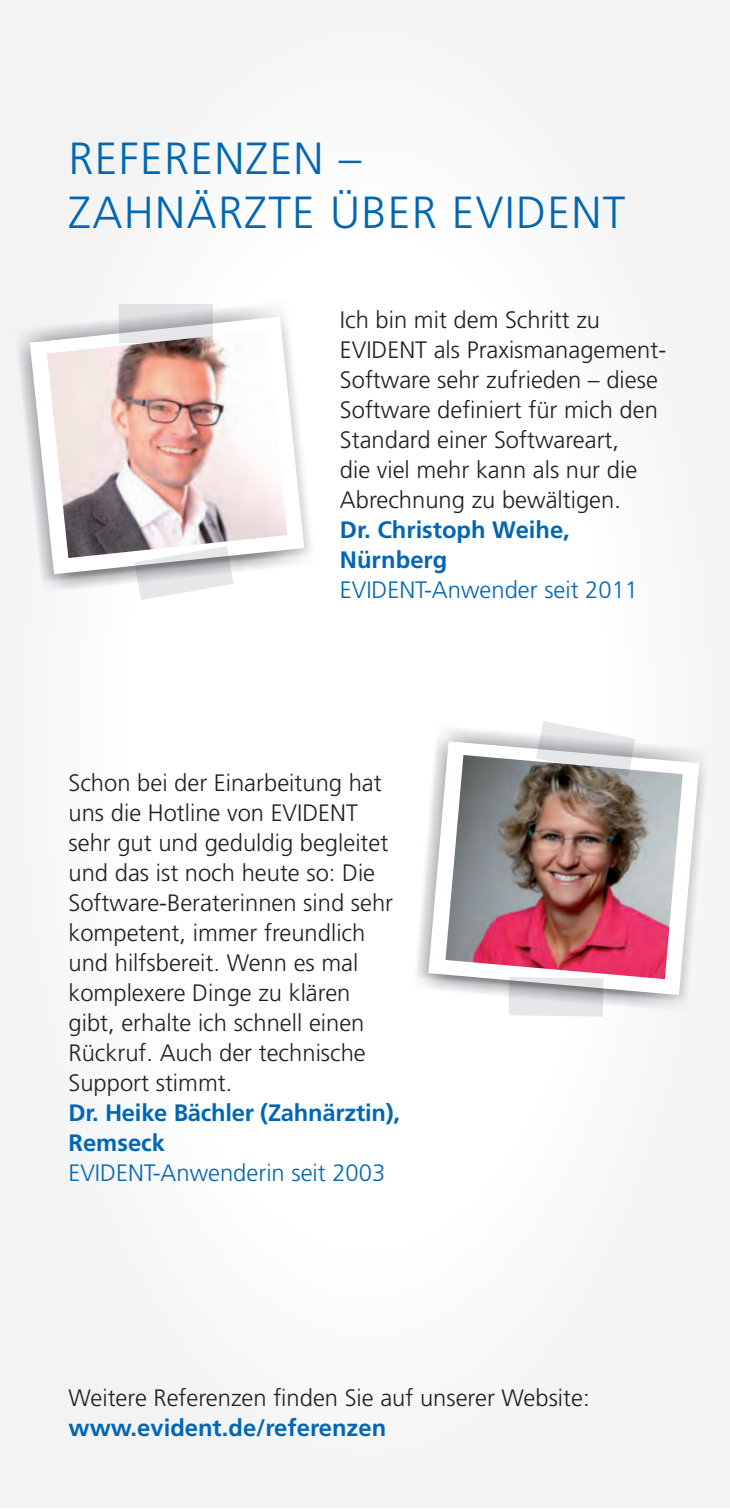
<style>
.page{position:relative;width:730px;height:1510px;background:#fff}
.page>*{position:absolute;margin:0;border:0;box-sizing:border-box;transform-origin:0 0}
.t1{font:300 45px/54px "Frutiger";letter-spacing:.03em;color:#0166b3}
.t2{font:300 23.75px/30px "Frutiger";color:#231f20}
.t3{font:700 23.75px/30px "Frutiger";color:#0166b3}
.t4{font:300 23.75px "Frutiger";color:#0166b3}
</style>
<div class="page">
<div style="left:0;top:0;width:729px;height:1507px;background:#f9f9f9"></div>
<svg style="left:30px;top:316px;width:274px;height:258px"></svg>
<img style="left:47px;top:330px;width:240px;height:228px">
<svg style="left:119px;top:305px;width:93px;height:38px;fill:#dfe0e3"></svg>
<svg style="left:134px;top:546px;width:99px;height:54px"></svg>
<svg style="left:428px;top:741px;width:270px;height:254px"></svg>
<img style="left:445px;top:755px;width:237px;height:224px">
<svg style="left:535px;top:721px;width:100px;height:55px"></svg>
<svg style="left:508px;top:977px;width:95px;height:39px"></svg>
<h1 class="t1" style="left:68px;top:132px;width:558px">REFERENZEN –<br>ZAHNÄRZTE ÜBER EVIDENT</h1>
<p class="t2" style="left:339px;top:304px;width:327px">Ich bin mit dem Schritt zu<br>EVIDENT als Praxismanagement-<br>Software sehr zufrieden – diese<br>Software definiert für mich den<br>Standard einer Softwareart,<br>die viel mehr kann als nur die<br>Abrechnung zu bewältigen.</p>
<p class="t3" style="left:339px;top:514px;width:231px">Dr. Christoph Weihe,<br>Nürnberg</p>
<p class="t4" style="left:339px;top:576px;width:299px">EVIDENT-Anwender seit 2011</p>
<p class="t2" style="left:68px;top:768px;width:326px">Schon bei der Einarbeitung hat uns die Hotline von EVIDENT sehr gut und geduldig begleitet und das ist noch heute so: Die<br>Software-Beraterinnen sind sehr kompetent, immer freundlich und hilfsbereit. Wenn es mal komplexere Dinge zu klären gibt, erhalte ich schnell einen<br>Rückruf. Auch der technische<br>Support stimmt.</p>
<p class="t3" style="left:68px;top:1097px;width:333px">Dr. Heike Bächler (Zahnärztin),<br>Remseck</p>
<p class="t4" style="left:68px;top:1159px;width:318px">EVIDENT-Anwenderin seit 2003</p>
<p class="t2" style="left:68px;top:1382px;width:522px">Weitere Referenzen finden Sie auf unserer Website:</p>
<p class="t3" style="left:68px;top:1412px;width:319px">www.evident.de/referenzen</p>
</div>
